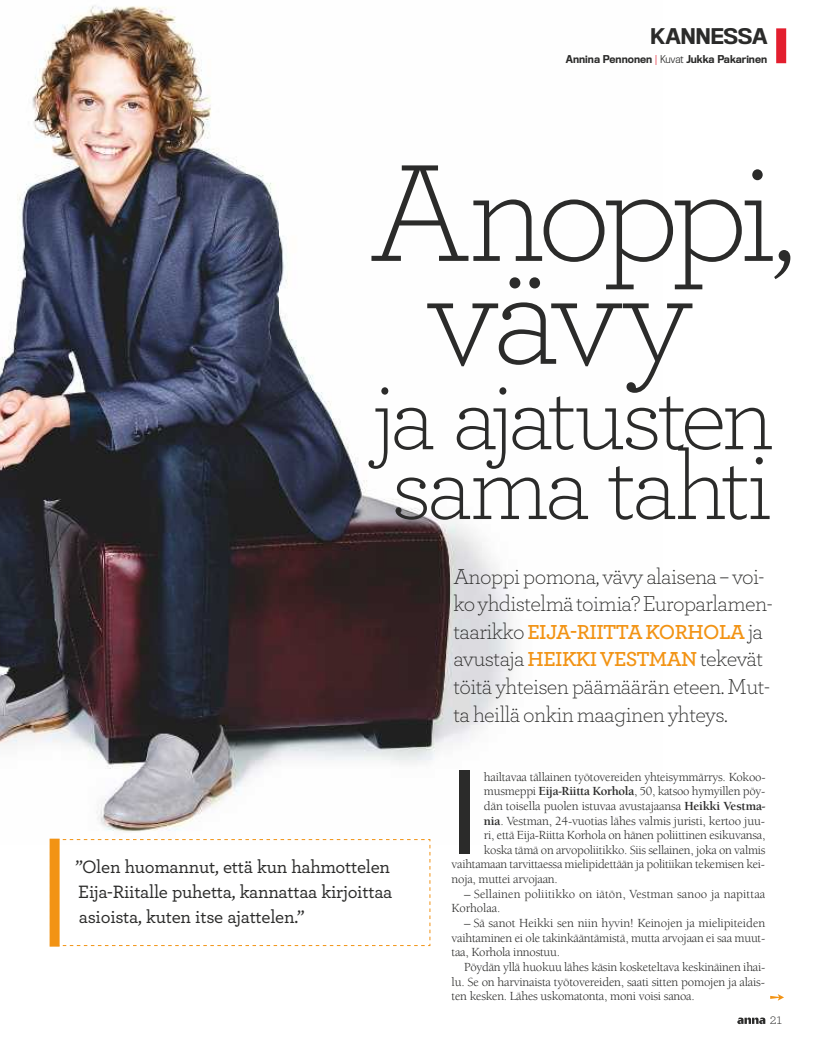
<style>
.page{position:relative;width:815px;height:1053px;background:#fff}
.page>*{position:absolute;margin:0;border:0;box-sizing:border-box;transform-origin:0 0}
.t1{font:300 145px/102.9px "Archer";letter-spacing:-.065em;color:#2b2b2a;text-align:center}
.t2{font:105.12px "Titling Gothic FB Narrow";color:#2b2b2a}
.t3{font:300 98.12px/69.8px "Archer";letter-spacing:-.05em;color:#2b2b2a}
.t4{font:300 22.5px/27.5px "Archer";letter-spacing:-.03em;color:#2b2b2a}
.t5{font:600 21.25px "Archer";letter-spacing:-.025em;color:#f29314}
.t6{font:500 20px "Titling Gothic FB Narrow";letter-spacing:-.025em;color:#2b2b2a;scale:1.1 1}
.t7{font:500 18.75px/25px "Archer";letter-spacing:-.015em;color:#2b2b2a;text-align:justify}
.t8{font:300 15px "Archer";color:#2b2b2a}
.t9{font:12.75px/14.6px "Berkeley Std";letter-spacing:-.02em;color:#2b2b2a;text-align:justify}
.t10{font:12.75px/14.6px "Berkeley Std";letter-spacing:.005em;color:#2b2b2a}
.t11{font:500 10px "Titling Gothic FB Narrow";color:#2b2b2a}
.s1{font-weight:300;color:#e31e2e}
.s2{font-weight:300}
.s3{font-weight:300;font-size:22.5px;color:#2b2b2a}
.s4{font-weight:600;font-size:21.25px;color:#f29314}
.s5{font-weight:700}
</style>
<div class="page">
<img style="left:0;top:5px;width:513px;height:839px">
<svg style="left:737px;top:1017px;width:28px;height:6px"></svg>
<svg style="left:770px;top:994px;width:14px;height:6px"></svg>
<svg style="left:60px;top:838px;width:371px;height:108px"></svg>
<div style="left:50px;top:838px;width:10px;height:108px;background:#f29314"></div>
<div style="left:776px;top:28px;width:10px;height:35px;background:#e31e2e"></div>
<h3 class="t6" style="left:650px;top:25px;width:108px">KANNESSA</h3>
<p class="t11" style="left:566px;top:53px;width:203px">Annina Pennonen <span class="s1">|</span> <span class="s2">Kuvat</span> Jukka Pakarinen</p>
<h1 class="t1" style="left:369px;top:155px;width:429px">Anoppi, vävy</h1>
<h3 class="t3" style="left:373px;top:378px;width:403px">ja ajatusten sama tahti</h3>
<h3 class="t7" style="left:75px;top:853px;width:318px">”Olen huomannut, että kun hahmottelen Eija-Riitalle puhetta, kannattaa kirjoittaa asioista, kuten itse ajattelen.”</h3>
<h3 class="t4" style="left:453px;top:561px;width:321px">Anoppi pomona, vävy alaisena – voi&shy;ko yhdistelmä toimia? Europarlamen-</h3>
<h3 class="t5" style="left:453px;top:616px;width:311px"><span class="s3">taarikko</span> EIJA-RIITTA KORHOLA <span class="s3">ja</span></h3>
<h3 class="t4" style="left:453px;top:644px;width:318px">avustaja <span class="s4">HEIKKI VESTMAN</span> tekevät töitä yhteisen päämäärän eteen. Mut&shy;ta heillä onkin maaginen yhteys.</h3>
<h2 class="t2" style="left:452px;top:752px;width:28px">I</h2>
<p class="t9" style="left:484px;top:769px;width:283px">hailtavaa tällainen työtovereiden yhteisymmärrys. Kokoo-</p>
<p class="t9" style="left:484px;top:784px;width:283px">musmeppi <span class="s5">Eija-Riitta Korhola</span>, 50, katsoo hymyillen pöy-</p>
<p class="t9" style="left:484px;top:798px;width:283px">dän toisella puolen istuvaa avustajaansa <span class="s5">Heikki Vestma-</span></p>
<p class="t9" style="left:484px;top:813px;width:283px"><span class="s5">nia</span>. Vestman, 24-vuotias lähes valmis juristi, kertoo juu-</p>
<p class="t9" style="left:484px;top:828px;width:283px">ri, että Eija-Riitta Korhola on hänen poliittinen esikuvansa,</p>
<p class="t9" style="left:484px;top:842px;width:283px">koska tämä on arvopoliitikko. Siis sellainen, joka on valmis</p>
<p class="t9" style="left:452px;top:857px;width:315px">vaihtamaan tarvittaessa mielipidettään ja politiikan tekemisen kei-</p>
<p class="t9" style="left:452px;top:871px;width:108px">noja, muttei arvojaan.</p>
<p class="t10" style="left:452px;top:886px;width:315px;text-indent:12px">– Sellainen poliitikko on iätön, Vestman sanoo ja napittaa<br>Korholaa.</p>
<p class="t9" style="left:452px;top:915px;width:315px;text-indent:12px">– Sä sanot Heikki sen niin hyvin! Keinojen ja mielipiteiden vaihtaminen ei ole takinkääntämistä, mutta arvojaan ei saa muut&shy;taa, Korhola innostuu.</p>
<p class="t9" style="left:452px;top:959px;width:315px;text-indent:12px">Pöydän yllä huokuu lähes käsin kosketeltava keskinäinen ihai&shy;lu. Se on harvinaista työtovereiden, saati sitten pomojen ja alais&shy;ten kesken. Lähes uskomatonta, moni voisi sanoa.</p>
<p class="t8" style="left:770px;top:1009px;width:14px">21</p>
</div>
